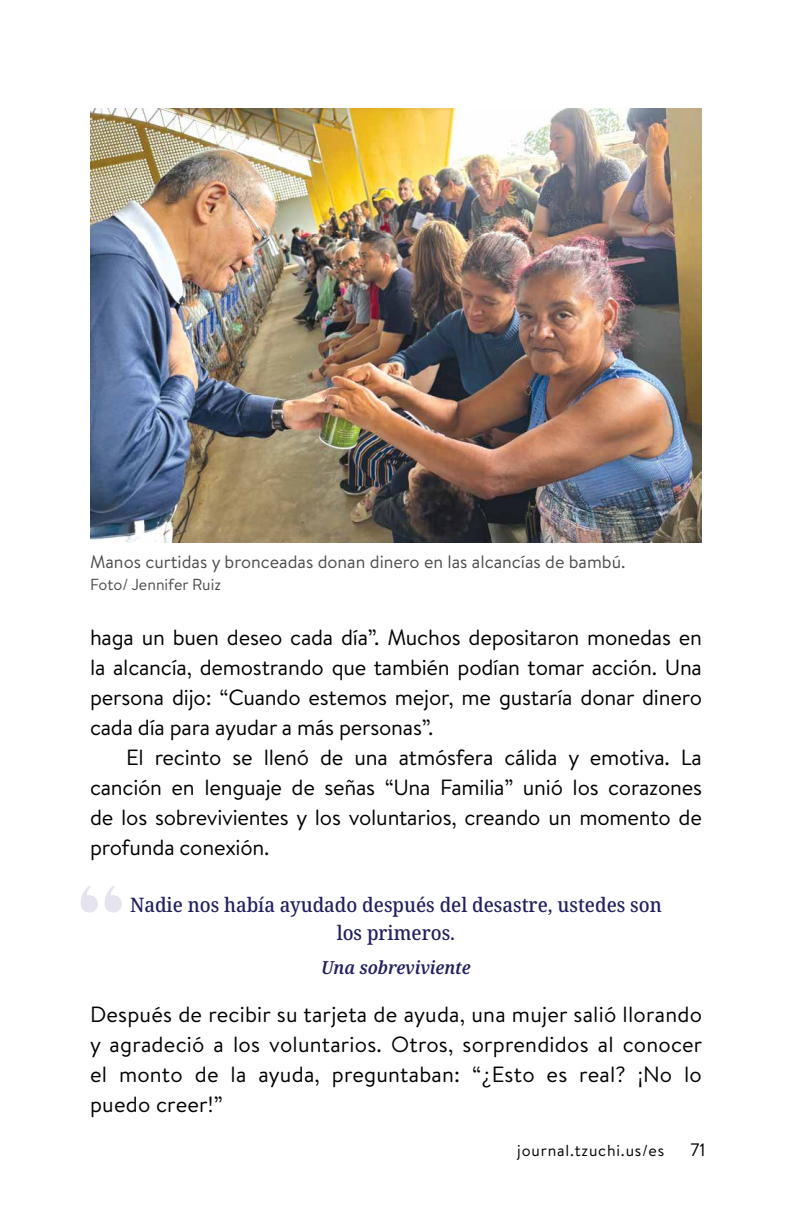
<style>
.page{position:relative;width:792px;height:1224px;background:#fff}
.page>*{position:absolute;margin:0;border:0;box-sizing:border-box;transform-origin:0 0}
.t1{font:22px/30px "Brandon Text";letter-spacing:-.01em;color:#000;text-align:justify}
.t2{font:500 semi-condensed 20px/28px "Noto Serif";color:#22205f;text-align:center}
.t3{font:18px "Brandon Text";color:#4d4d4f}
.t4{font:italic 600 semi-condensed 18px "Noto Serif";color:#22205f}
.t5{font:18px "Brandon Text";color:#000}
.t6{font:16px "Brandon Text";letter-spacing:.05em;color:#000}
.t7{font:16px "Brandon Text";color:#4d4d4f}
</style>
<div class="page">
<img style="left:90px;top:108px;width:612px;height:435px">
<img style="left:105px;top:886px;width:9px;height:24px">
<p class="t3" style="left:90px;top:549px;width:537px">Manos curtidas y bronceadas donan dinero en las alcancías de bambú.</p>
<p class="t7" style="left:90px;top:573px;width:132px">Foto/ Jennifer Ruiz</p>
<p class="t1" style="left:90px;top:622px;width:614px">haga un buen deseo cada día”. Muchos depositaron monedas en la alcancía, demostrando que también podían tomar acción. Una persona dijo: “Cuando estemos mejor, me gustaría donar dinero cada día para ayudar a más personas”.</p>
<p class="t1" style="left:90px;top:742px;width:614px;text-indent:36px">El recinto se llenó de una atmósfera cálida y emotiva. La canción en lenguaje de señas “Una Familia” unió los corazones de los sobrevivientes y los voluntarios, creando un momento de profunda conexión.</p>
<p class="t2" style="left:130px;top:892px;width:533px">Nadie nos había ayudado después del desastre, ustedes son los primeros.</p>
<p class="t4" style="left:321px;top:955px;width:151px">Una sobreviviente</p>
<p class="t1" style="left:90px;top:999px;width:614px">Después de recibir su tarjeta de ayuda, una mujer salió llorando y agradeció a los voluntarios. Otros, sorprendidos al conocer el monto de la ayuda, preguntaban: “¿Esto es real? ¡No lo puedo creer!”</p>
<p class="t6" style="left:517px;top:1140px;width:149px">journal.tzuchi.us/es</p>
<p class="t5" style="left:690px;top:1137px;width:17px">71</p>
</div>
